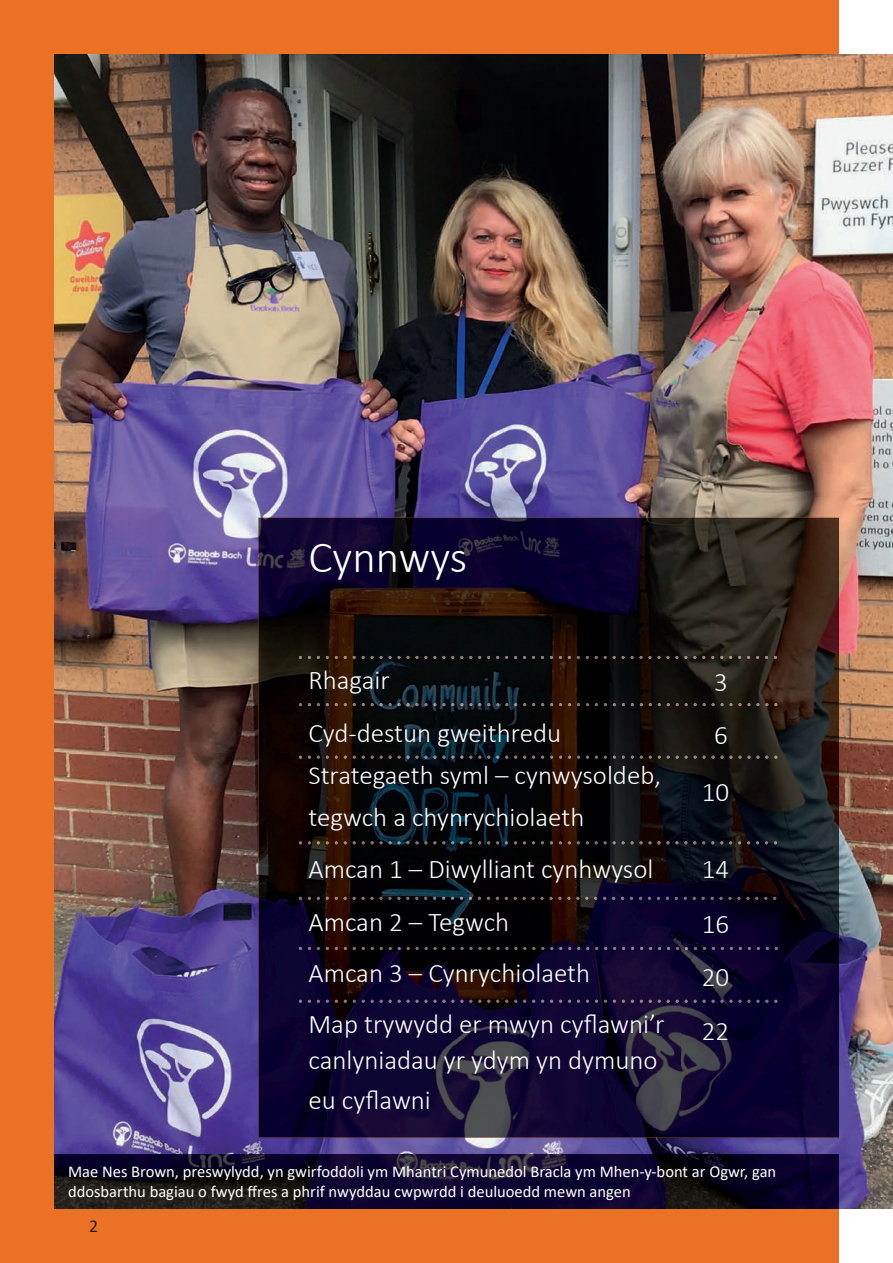
<style>
.page{position:relative;width:893px;height:1263px;background:#fff}
.page>*{position:absolute;margin:0;border:0;box-sizing:border-box;transform-origin:0 0}
.t1{font:300 45px "Calibri";color:#fff}
.t2{font:300 27px/51.4px "Calibri";color:#fff}
.t3{font:300 26.4px/42px "Calibri";color:#fff}
.t4{font:18px "Calibri";color:#231f20}
.t5{font:16.5px/19.8px "Calibri";color:#fff}
</style>
<div class="page">
<div style="left:0;top:0;width:839px;height:1263px;background:#eb7125"></div>
<img style="left:54px;top:54px;width:839px;height:1155px">
<img style="left:259px;top:518px;width:580px;height:619px">
<img style="left:299px;top:656px;width:478px;height:3px">
<img style="left:299px;top:703px;width:478px;height:3px">
<img style="left:299px;top:756px;width:478px;height:3px">
<img style="left:299px;top:841px;width:478px;height:3px">
<img style="left:299px;top:897px;width:477px;height:3px">
<img style="left:299px;top:947px;width:479px;height:3px">
<img style="left:299px;top:1000px;width:478px;height:3px">
<img style="left:54px;top:1154px;width:785px;height:55px">
<h1 class="t1" style="left:308px;top:529px;width:160px">Cynnwys</h1>
<p class="t2" style="left:308px;top:653px;width:254px;line-height:52.5px">Rhagair<br>Cyd-destun gweithredu</p>
<p class="t3" style="left:308px;top:753px;width:354px">Strategaeth syml – cynwysoldeb, tegwch a chynrychiolaeth</p>
<p class="t2" style="left:308px;top:843px;width:358px">Amcan 1 – Diwylliant cynhwysol<br>Amcan 2 – Tegwch<br>Amcan 3 – Cynrychiolaeth<br>Map trywydd er mwyn cyflawni’r</p>
<p class="t2" style="left:308px;top:1039px;width:351px;line-height:40.5px">canlyniadau yr ydym yn dymuno eu cyflawni</p>
<p class="t2" style="left:714px;top:655px;width:15px;line-height:53.4px">3<br>6</p>
<p class="t2" style="left:702px;top:766px;width:29px">10</p>
<p class="t2" style="left:702px;top:842px;width:29px;line-height:53.8px;text-align:justify">14<br>16<br>20<br>22</p>
<p class="t5" style="left:68px;top:1161px;width:710px">Mae Nes Brown, preswylydd, yn gwirfoddoli ym Mhantri Cymunedol Bracla ym Mhen-y-bont ar Ogwr, gan ddosbarthu bagiau o fwyd ffres a phrif nwyddau cwpwrdd i deuluoedd mewn angen</p>
<p class="t4" style="left:89px;top:1213px;width:11px">2</p>
</div>
